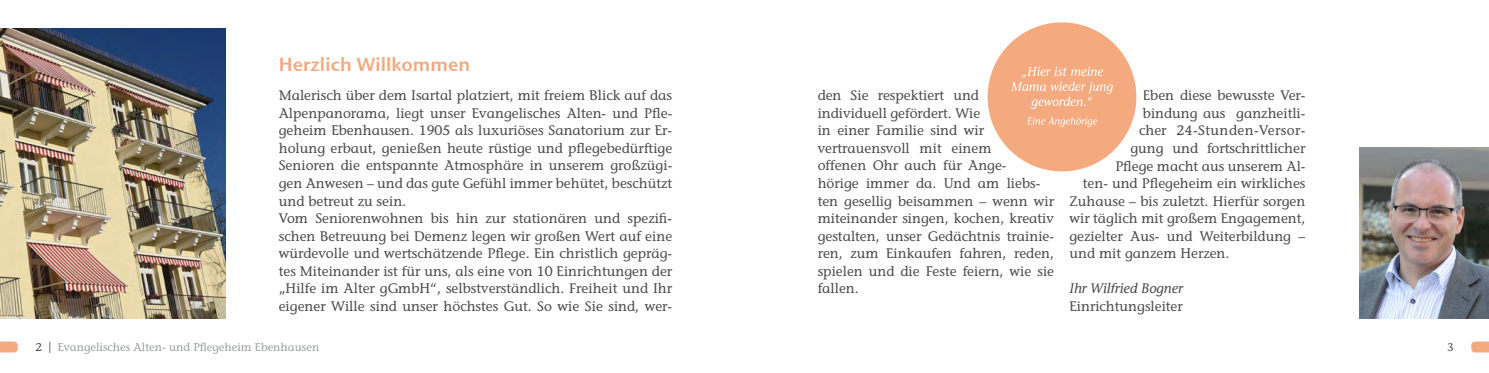
<style>
.page{position:relative;width:1489px;height:373px;background:#fff}
.page>*{position:absolute;margin:0;border:0;box-sizing:border-box;transform-origin:0 0}
.t1{font:18.75px "Stone Sans Sem ITCTT Semi";color:#f5a97f}
.t2{font:13.75px/17.5px "Stone Informal";color:#4b4b4d}
.t3{font:13.75px "Stone Informal";letter-spacing:.03em;color:#4b4b4d}
.t4{font:italic 13.75px "Stone Informal";color:#4b4b4d}
.t5{font:11.25px "Stone Informal";color:#9c9e9f}
.t6{font:11.25px "Stone Informal";color:#4b4b4d}
.s1{color:#4b4b4d}
</style>
<div class="page">
<svg style="left:1471px;top:341px;width:17px;height:11px"></svg>
<svg style="left:0;top:341px;width:18px;height:11px"></svg>
<img style="left:1359px;top:147px;width:129px;height:171px">
<img style="left:0;top:29px;width:226px;height:289px">
<div style="left:987px;top:22px;width:149px;height:149px;background:#f5a97f;border-radius:50%"></div>
<svg style="left:1011px;top:67px;width:101px;height:42px"></svg>
<svg style="left:1027px;top:117px;width:70px;height:10px"></svg>
<h1 class="t1" style="left:279px;top:49px;width:193px">Herzlich Willkommen</h1>
<p class="t2" style="left:279px;top:87px;width:395px">Malerisch über dem Isartal platziert, mit freiem Blick auf das Alpenpanorama, liegt unser Evangelisches Alten- und Pfle&shy;geheim Ebenhausen. 1905 als luxuriöses Sanatorium zur Er&shy;holung erbaut, genießen heute rüstige und pflegebedürftige Senioren die entspannte Atmosphäre in unserem großzügi&shy;gen Anwesen – und das gute Gefühl immer behütet, beschützt und betreut zu sein.<br>Vom Seniorenwohnen bis hin zur stationären und spezifi&shy;schen Betreuung bei Demenz legen wir großen Wert auf eine würdevolle und wertschätzende Pflege. Ein christlich gepräg&shy;tes Miteinander ist für uns, als eine von 10 Einrichtungen der „Hilfe im Alter gGmbH“, selbstverständlich. Freiheit und Ihr eigener Wille sind unser höchstes Gut. So wie Sie sind, wer-</p>
<p class="t2" style="left:817px;top:87px;width:238px">den Sie respektiert und<br>individuell gefördert. Wie<br>in einer Familie sind wir vertrauensvoll mit einem<br>offenen Ohr auch für Ange-<br>hörige immer da. Und am liebs&shy;ten gesellig beisammen – wenn wir miteinander singen, kochen, kreativ gestalten, unser Gedächtnis trainie&shy;ren, zum Einkaufen fahren, reden, spielen und die Feste feiern, wie sie fallen.</p>
<p class="t2" style="left:1142px;top:87px;width:164px">Eben diese bewusste Ver-</p>
<p class="t2" style="left:1142px;top:104px;width:164px">bindung aus ganzheitli-</p>
<p class="t3" style="left:1139px;top:122px;width:168px">cher 24-Stunden-Versor-</p>
<p class="t2" style="left:1130px;top:139px;width:176px">gung und fortschrittlicher</p>
<p class="t2" style="left:1115px;top:157px;width:192px">Pflege macht aus unserem Al-</p>
<p class="t2" style="left:1082px;top:174px;width:224px">ten- und Pflegeheim ein wirkliches</p>
<p class="t2" style="left:1069px;top:192px;width:237px">Zuhause – bis zuletzt. Hierfür sorgen</p>
<p class="t2" style="left:1069px;top:209px;width:237px">wir täglich mit großem Engagement,</p>
<p class="t2" style="left:1069px;top:227px;width:237px">gezielter Aus- und Weiterbildung –</p>
<p class="t2" style="left:1069px;top:244px;width:161px">und mit ganzem Herzen.</p>
<p class="t4" style="left:1069px;top:280px;width:115px">Ihr Wilfried Bogner</p>
<p class="t2" style="left:1069px;top:297px;width:115px">Einrichtungsleiter</p>
<p class="t5" style="left:35px;top:340px;width:285px"><span class="s1">2 |</span> Evangelisches Alten- und Pflegeheim Ebenhausen</p>
<p class="t6" style="left:1446px;top:340px;width:8px">3</p>
</div>
